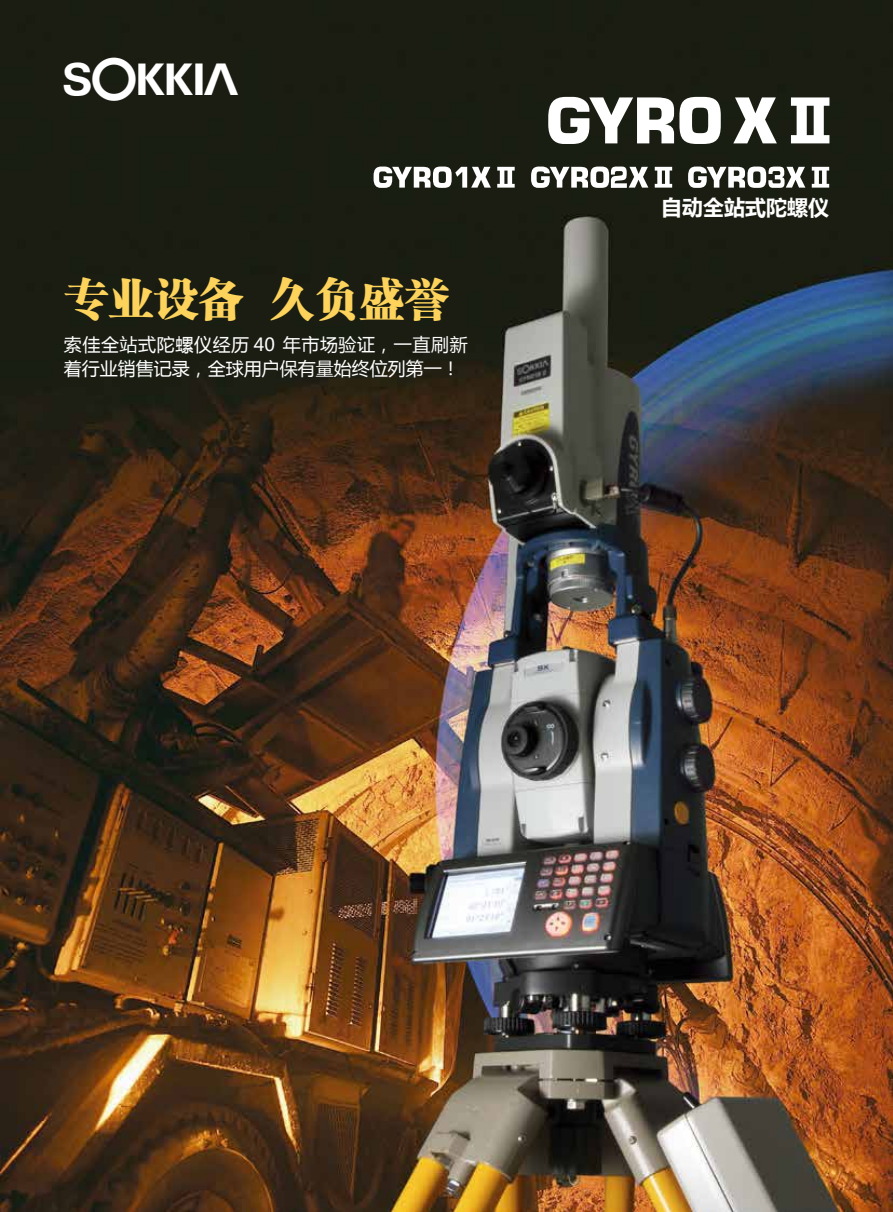
<style>
.page{position:relative;width:893px;height:1212px;background:#fff}
.page>*{position:absolute;margin:0;border:0;box-sizing:border-box;transform-origin:0 0}
.t1{font:45px "FZCSJW GB1 0";color:#fdd35c}
.t2{font:31.5px "SOKKIA";color:#fff}
.t3{font:700 21px "Microsoft Ya Hei";color:#fff}
.t4{font:18px/24px "Microsoft Ya Hei";color:#fff}
</style>
<div class="page">
<img style="left:0;top:0;width:893px;height:1212px">
<svg style="left:548px;top:97px;width:173px;height:47px"></svg>
<svg style="left:733px;top:97px;width:44px;height:46px"></svg>
<svg style="left:791px;top:97px;width:38px;height:46px"></svg>
<svg style="left:497px;top:167px;width:18px;height:21px"></svg>
<svg style="left:655px;top:167px;width:17px;height:21px"></svg>
<svg style="left:374px;top:167px;width:117px;height:21px"></svg>
<svg style="left:812px;top:167px;width:17px;height:21px"></svg>
<svg style="left:688px;top:167px;width:117px;height:21px"></svg>
<svg style="left:531px;top:167px;width:117px;height:21px"></svg>
<h2 class="t2" style="left:64px;top:58px;width:178px">SOKKIA</h2>
<h1 class="t1" style="left:64px;top:273px;width:387px">专业设备 久负盛誉</h1>
<p class="t4" style="left:64px;top:332px;width:405px">索佳全站式陀螺仪经历 40 年市场验证，一直刷新着行业销售记录，全球用户保有量始终位列第一！</p>
<p class="t3" style="left:661px;top:192px;width:169px">自动全站式陀螺仪</p>
</div>
